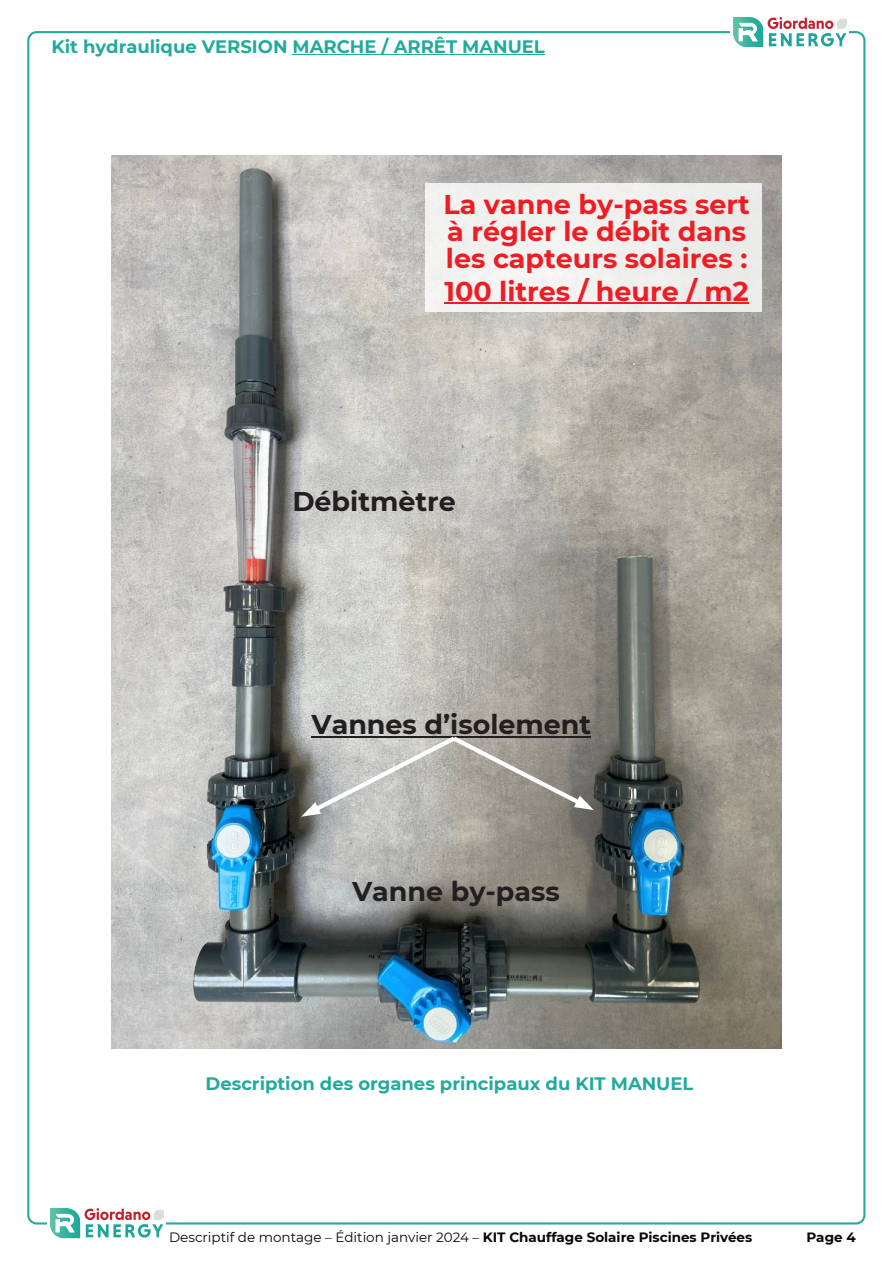
<style>
.page{position:relative;width:893px;height:1263px;background:#fff}
.page>*{position:absolute;margin:0;border:0;box-sizing:border-box;transform-origin:0 0}
.t1{font:700 27px/27px "Montserrat";color:#ee1d23}
.t2{font:700 27px "Montserrat";color:#231f20}
.t3{font:700 18px "Montserrat";color:#22aa9d}
.t4{font:13.5px "Montserrat";color:#080704}
.t5{font:700 13.5px "Montserrat";color:#080704}
.s1{font-weight:700}
</style>
<div class="page">
<svg style="left:50px;top:1208px;width:114px;height:30px"></svg>
<svg style="left:733px;top:17px;width:114px;height:30px"></svg>
<hr style="left:293px;top:54px;width:252px;height:1px;background:#22aa9d">
<img style="left:111px;top:155px;width:670px;height:894px">
<svg style="left:301px;top:734px;width:293px;height:83px"></svg>
<div style="left:425px;top:183px;width:337px;height:128px;background:#f1f0ef"></div>
<hr style="left:444px;top:303px;width:305px;height:1px;background:#ee1d23">
<p class="t3" style="left:51px;top:33px;width:495px">Kit hydraulique VERSION MARCHE / ARRÊT MANUEL</p>
<h1 class="t1" style="left:443px;top:189px;width:308px">La vanne by-pass sert à régler le débit dans les capteurs solaires :</h1>
<h1 class="t1" style="left:444px;top:276px;width:306px">100 litres / heure / m2</h1>
<h1 class="t2" style="left:292px;top:482px;width:165px">Débitmètre</h1>
<h1 class="t2" style="left:312px;top:705px;width:281px">Vannes d’isolement</h1>
<h1 class="t2" style="left:352px;top:872px;width:209px">Vanne by-pass</h1>
<p class="t3" style="left:206px;top:1070px;width:489px">Description des organes principaux du KIT MANUEL</p>
<p class="t4" style="left:169px;top:1228px;width:585px">Descriptif de montage – Édition janvier 2024 – <span class="s1">KIT Chauffage Solaire Piscines Privées</span></p>
<p class="t5" style="left:807px;top:1227px;width:51px">Page 4</p>
</div>
